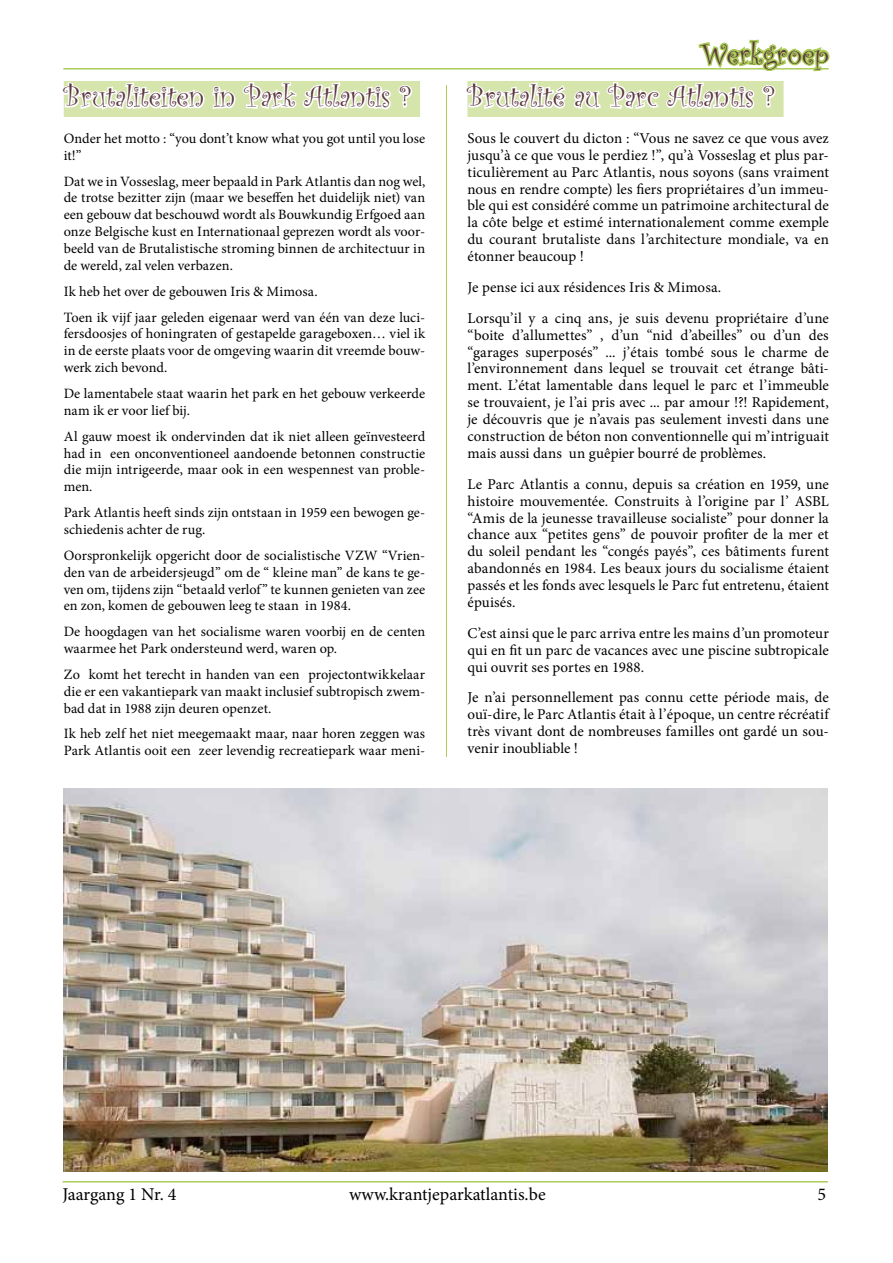
<style>
.page{position:relative;width:893px;height:1263px;background:#fff}
.page>*{position:absolute;margin:0;border:0;box-sizing:border-box;transform-origin:0 0}
.t1{font:30px/42.8px "Curlz";color:#5c373f}
.t2{font:18px "Minion Pro";letter-spacing:-.005em;color:#000}
.t3{font:15px/16.8px "Minion Pro";color:#000;text-align:justify}
.t4{font:14.25px/16.8px "Minion Pro";color:#000}
</style>
<div class="page">
<hr style="left:63px;top:1181px;width:765px;height:1px;background:#abcc59">
<hr style="left:63px;top:68px;width:766px;height:2px;background:#abcc59">
<svg style="left:459px;top:39px;width:371px;height:78px"></svg>
<img style="left:64px;top:789px;width:763px;height:382px">
<svg style="left:63px;top:81px;width:351px;height:36px"></svg>
<hr style="left:446px;top:85px;width:1px;height:672px;background:#abcc59">
<h1 class="t1" style="left:64px;top:74px;width:349px">Brutaliteiten in Park Atlantis ?</h1>
<p class="t4" style="left:64px;top:130px;width:363px">Onder het motto : “you dont’t know what you got until you lose it!”</p>
<p class="t4" style="left:64px;top:173px;width:363px;text-align:justify">Dat we in Vosseslag, meer bepaald in Park Atlantis dan nog wel, de trotse bezitter zijn (maar we beseffen het duidelijk niet) van een gebouw dat beschouwd wordt als Bouwkundig Erfgoed aan onze Belgische kust en Internationaal geprezen wordt als voor&shy;beeld van de Brutalistische stroming binnen de architectuur in de wereld, zal velen verbazen.</p>
<p class="t4" style="left:64px;top:278px;width:363px;line-height:25.8px">Ik heb het over de gebouwen Iris &amp; Mimosa.<br>Toen ik vijf jaar geleden eigenaar werd van één van deze luci-</p>
<p class="t4" style="left:64px;top:326px;width:363px;text-align:justify">fersdoosjes of honingraten of gestapelde garageboxen… viel ik in de eerste plaats voor de omgeving waarin dit vreemde bouw&shy;werk zich bevond.</p>
<p class="t4" style="left:64px;top:385px;width:363px">De lamentabele staat waarin het park en het gebouw verkeerde nam ik er voor lief bij.</p>
<p class="t4" style="left:64px;top:428px;width:363px;text-align:justify">Al gauw moest ik ondervinden dat ik niet alleen geïnvesteerd had in een onconventioneel aandoende betonnen constructie die mijn intrigeerde, maar ook in een wespennest van proble&shy;men.</p>
<p class="t4" style="left:64px;top:504px;width:363px">Park Atlantis heeft sinds zijn ontstaan in 1959 een bewogen ge&shy;schiedenis achter de rug.</p>
<p class="t4" style="left:64px;top:547px;width:363px;text-align:justify">Oorspronkelijk opgericht door de socialistische VZW “Vrien&shy;den van de arbeidersjeugd” om de “ kleine man” de kans te ge&shy;ven om, tijdens zijn “betaald verlof” te kunnen genieten van zee en zon, komen de gebouwen leeg te staan in 1984.</p>
<p class="t4" style="left:64px;top:623px;width:363px">De hoogdagen van het socialisme waren voorbij en de centen waarmee het Park ondersteund werd, waren op.</p>
<p class="t4" style="left:64px;top:666px;width:363px;text-align:justify">Zo komt het terecht in handen van een projectontwikkelaar die er een vakantiepark van maakt inclusief subtropisch zwem&shy;bad dat in 1988 zijn deuren openzet.</p>
<p class="t4" style="left:64px;top:725px;width:363px">Ik heb zelf het niet meegemaakt maar, naar horen zeggen was<br>Park Atlantis ooit een zeer levendig recreatiepark waar meni-</p>
<h1 class="t1" style="left:467px;top:32px;width:363px;text-indent:233px">Werkgroep<br>Brutalité au Parc Atlantis ?</h1>
<p class="t3" style="left:467px;top:130px;width:363px">Sous le couvert du dicton : “Vous ne savez ce que vous avez jusqu’à ce que vous le perdiez !”, qu’à Vosseslag et plus par&shy;ticulièrement au Parc Atlantis, nous soyons (sans vraiment nous en rendre compte) les fiers propriétaires d’un immeu&shy;ble qui est considéré comme un patrimoine architectural de la côte belge et estimé internationalement comme exemple du courant brutaliste dans l’architecture mondiale, va en étonner beaucoup !</p>
<p class="t3" style="left:467px;top:272px;width:363px;line-height:30.9px">Je pense ici aux résidences Iris &amp; Mimosa.<br>Lorsqu’il y a cinq ans, je suis devenu propriétaire d’une</p>
<p class="t3" style="left:467px;top:327px;width:363px">“boite d’allumettes” , d’un “nid d’abeilles” ou d’un des “garages superposés” ... j’étais tombé sous le charme de l’environnement dans lequel se trouvait cet étrange bâti&shy;ment. L’état lamentable dans lequel le parc et l’immeuble se trouvaient, je l’ai pris avec ... par amour !?! Rapidement, je découvris que je n’avais pas seulement investi dans une construction de béton non conventionnelle qui m’intriguait mais aussi dans un guêpier bourré de problèmes.</p>
<p class="t3" style="left:467px;top:476px;width:363px">Le Parc Atlantis a connu, depuis sa création en 1959, une histoire mouvementée. Construits à l’origine par l’ ASBL “Amis de la jeunesse travailleuse socialiste” pour donner la chance aux “petites gens” de pouvoir profiter de la mer et du soleil pendant les “congés payés”, ces bâtiments furent abandonnés en 1984. Les beaux jours du socialisme étaient passés et les fonds avec lesquels le Parc fut entretenu, étaient épuisés.</p>
<p class="t3" style="left:467px;top:625px;width:363px">C’est ainsi que le parc arriva entre les mains d’un promoteur qui en fit un parc de vacances avec une piscine subtropicale qui ouvrit ses portes en 1988.</p>
<p class="t3" style="left:467px;top:689px;width:363px">Je n’ai personnellement pas connu cette période mais, de ouï-dire, le Parc Atlantis était à l’époque, un centre récréatif très vivant dont de nombreuses familles ont gardé un sou&shy;venir inoubliable !</p>
<p class="t2" style="left:63px;top:1182px;width:116px">Jaargang 1 Nr. 4</p>
<p class="t2" style="left:349px;top:1182px;width:198px">www.krantjeparkatlantis.be</p>
<p class="t2" style="left:817px;top:1182px;width:10px">5</p>
</div>
